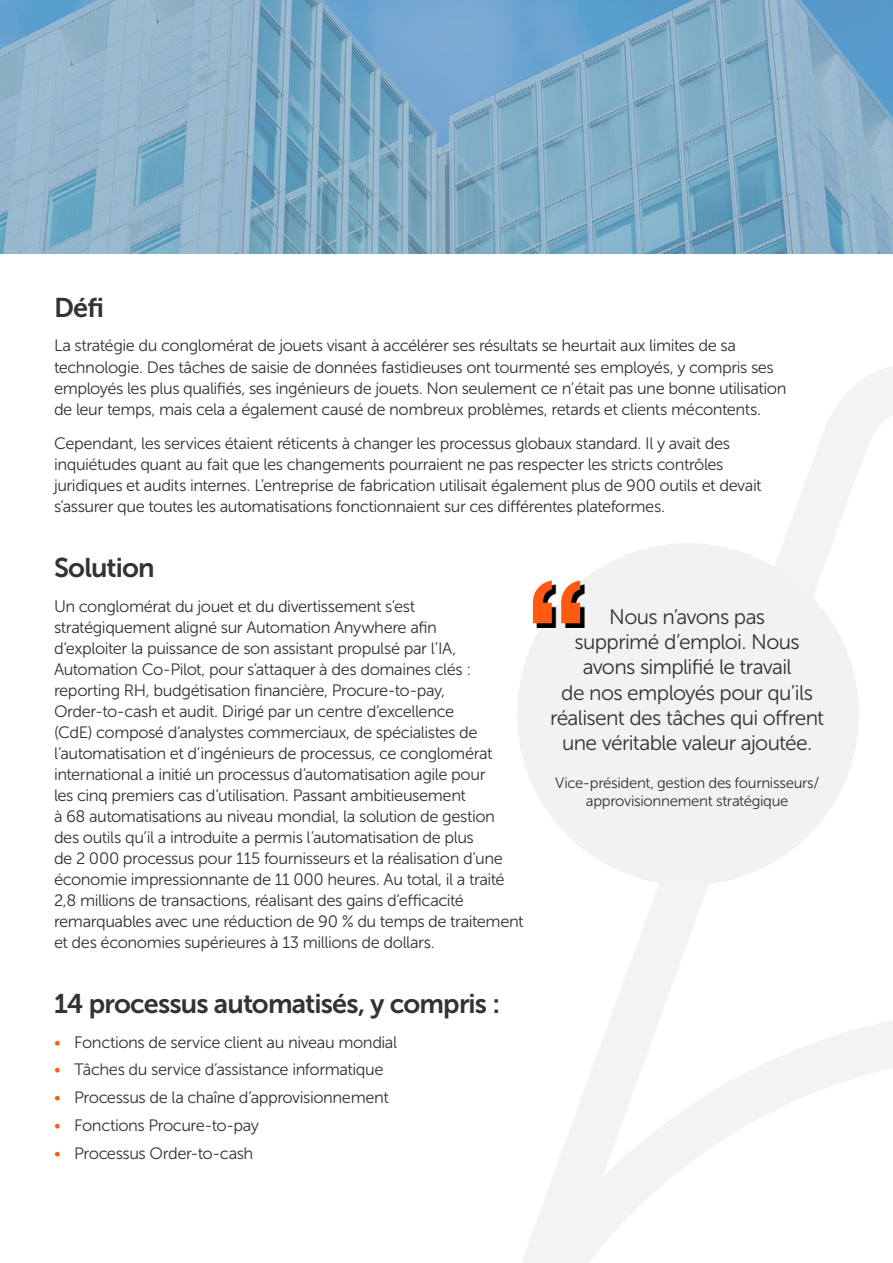
<style>
.page{position:relative;width:893px;height:1263px;background:#fff}
.page>*{position:absolute;margin:0;border:0;box-sizing:border-box;transform-origin:0 0}
.t1{font:27px "Museo Sans 700";letter-spacing:-.03em;color:#333}
.t2{font:21px/25.2px "Museo Sans 300";letter-spacing:-.03em;color:#333;text-align:center}
.t3{font:16.5px/21px "Museo Sans 300";letter-spacing:-.025em;color:#333}
.t4{font:15px/18px "Museo Sans 300";letter-spacing:-.02em;color:#333;text-align:center}
.s1{color:#ff5a10}
</style>
<div class="page">
<svg style="left:522px;top:366px;width:371px;height:897px"></svg>
<div style="left:517px;top:543px;width:342px;height:342px;background:#f2f2f2;border-radius:50%"></div>
<img style="left:0;top:0;width:893px;height:254px">
<svg style="left:536px;top:584px;width:48px;height:43px"></svg>
<svg style="left:533px;top:581px;width:47px;height:42px"></svg>
<h1 class="t1" style="left:54px;top:293px;width:52px">Défi</h1>
<p class="t3" style="left:54px;top:335px;width:734px">La stratégie du conglomérat de jouets visant à accélérer ses résultats se heurtait aux limites de sa technologie. Des tâches de saisie de données fastidieuses ont tourmenté ses employés, y compris ses employés les plus qualifiés, ses ingénieurs de jouets. Non seulement ce n’était pas une bonne utilisation de leur temps, mais cela a également causé de nombreux problèmes, retards et clients mécontents.</p>
<p class="t3" style="left:54px;top:433px;width:709px">Cependant, les services étaient réticents à changer les processus globaux standard. Il y avait des inquiétudes quant au fait que les changements pourraient ne pas respecter les stricts contrôles juridiques et audits internes. L’entreprise de fabrication utilisait également plus de 900 outils et devait s’assurer que toutes les automatisations fonctionnaient sur ces différentes plateformes.</p>
<h1 class="t1" style="left:54px;top:553px;width:102px">Solution</h1>
<p class="t3" style="left:54px;top:596px;width:471px">Un conglomérat du jouet et du divertissement s’est stratégiquement aligné sur Automation Anywhere afin<br>d’exploiter la puissance de son assistant propulsé par l’IA, Automation Co-Pilot, pour s’attaquer à des domaines clés : reporting RH, budgétisation financière, Procure-to-pay, Order-to-cash et audit. Dirigé par un centre d’excellence<br>(CdE) composé d’analystes commerciaux, de spécialistes de l’automatisation et d’ingénieurs de processus, ce conglomérat international a initié un processus d’automatisation agile pour<br>les cinq premiers cas d’utilisation. Passant ambitieusement<br>à 68 automatisations au niveau mondial, la solution de gestion des outils qu’il a introduite a permis l’automatisation de plus<br>de 2 000 processus pour 115 fournisseurs et la réalisation d’une économie impressionnante de 11 000 heures. Au total, il a traité 2,8 millions de transactions, réalisant des gains d’efficacité remarquables avec une réduction de 90 % du temps de traitement et des économies supérieures à 13 millions de dollars.</p>
<h1 class="t1" style="left:54px;top:989px;width:448px">14 processus automatisés, y compris :</h1>
<p class="t3" style="left:54px;top:1031px;width:345px"><span class="s1">•</span> Fonctions de service client au niveau mondial</p>
<p class="t3" style="left:54px;top:1059px;width:331px"><span class="s1">•</span> Tâches du service d’assistance informatique</p>
<p class="t3" style="left:54px;top:1087px;width:336px"><span class="s1">•</span> Processus de la chaîne d’approvisionnement</p>
<p class="t3" style="left:54px;top:1115px;width:207px"><span class="s1">•</span> Fonctions Procure-to-pay</p>
<p class="t3" style="left:54px;top:1142px;width:201px"><span class="s1">•</span> Processus Order-to-cash</p>
<p class="t2" style="left:550px;top:604px;width:276px">Nous n’avons pas<br>supprimé d’emploi. Nous avons simplifié le travail<br>de nos employés pour qu’ils réalisent des tâches qui offrent une véritable valeur ajoutée.</p>
<p class="t4" style="left:555px;top:774px;width:266px">Vice-président, gestion des fournisseurs/ approvisionnement stratégique</p>
</div>
